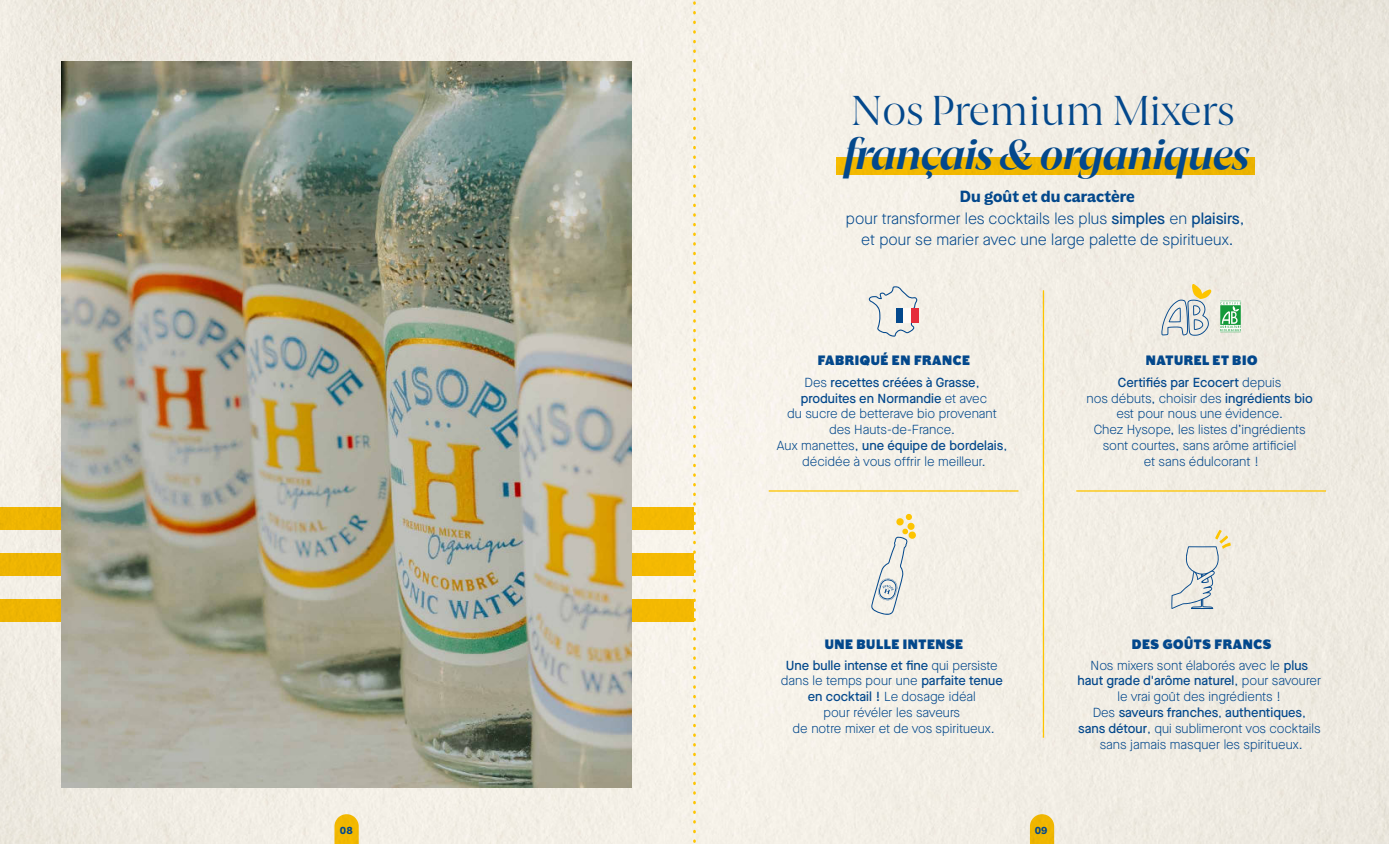
<style>
.page{position:relative;width:1389px;height:844px;background:#fff}
.page>*{position:absolute;margin:0;border:0;box-sizing:border-box;transform-origin:0 0}
.t1{font:italic 700 40.25px "Joane";letter-spacing:-.02em;color:#03488c}
.t2{font:300 40.25px "Joane";letter-spacing:-.025em;color:#03488c}
.t3{font:700 16.62px "Americane";color:#03488c}
.t4{font:300 15.75px/21px "Maison Neue";color:#03488c;text-align:center}
.t5{font:900 14px "Americane";letter-spacing:.04em;color:#03488c}
.t6{font:300 13.12px/15.8px "Maison Neue";color:#03488c;text-align:center}
.t7{font:700 10.5px "Americane";color:#03488c}
.s1{font-weight:500}
</style>
<div class="page">
<div style="left:0;top:0;width:1389px;height:843px;background:#f3eee5"></div>
<svg style="left:1030px;top:814px;width:24px;height:29px"></svg>
<svg style="left:334px;top:814px;width:25px;height:29px"></svg>
<div style="left:836px;top:157px;width:419px;height:18px;background:#f0b600"></div>
<svg style="left:869px;top:286px;width:48px;height:50px;background:#e0e2df"></svg>
<div style="left:896px;top:308px;width:8px;height:14px;background:#03488c"></div>
<div style="left:904px;top:308px;width:7px;height:14px;background:#fffbf6"></div>
<div style="left:911px;top:308px;width:7px;height:14px;background:#e52c3a"></div>
<svg style="left:871px;top:513px;width:45px;height:102px;background:#e6e4d9"></svg>
<svg style="left:1171px;top:529px;width:60px;height:80px;background:#e0e0d9"></svg>
<svg style="left:1161px;top:284px;width:50px;height:51px;background:#d6d7cc"></svg>
<svg style="left:1220px;top:300px;width:21px;height:32px"></svg>
<hr style="left:1043px;top:290px;width:1px;height:447px;background:#fdc400">
<hr style="left:769px;top:490px;width:249px;height:1px;background:#fdc400">
<hr style="left:1076px;top:490px;width:250px;height:1px;background:#fdc400">
<div style="left:0;top:598px;width:694px;height:23px;background:#f1b702"></div>
<div style="left:0;top:553px;width:694px;height:22px;background:#f1b702"></div>
<div style="left:0;top:507px;width:694px;height:22px;background:#f1b702"></div>
<svg style="left:693px;top:0;width:3px;height:843px;background:#f7e5aa"></svg>
<img style="left:61px;top:62px;width:570px;height:725px">
<h1 class="t2" style="left:851px;top:95px;width:386px">Nos Premium Mixers</h1>
<h1 class="t1" style="left:844px;top:136px;width:407px">français &amp; organiques</h1>
<p class="t3" style="left:960px;top:190px;width:176px">Du goût et du caractère</p>
<p class="t4" style="left:846px;top:208px;width:400px">pour transformer les cocktails les plus <span class="s1">simples</span> en <span class="s1">plaisirs</span>, et pour se marier avec une large palette de spiritueux.</p>
<p class="t5" style="left:818px;top:352px;width:154px">FABRIQUÉ EN FRANCE</p>
<p class="t5" style="left:1146px;top:352px;width:113px">NATUREL ET BIO</p>
<p class="t6" style="left:777px;top:374px;width:232px">Des <span class="s1">recettes créées à Grasse</span>, <span class="s1">produites en Normandie</span> et avec<br>du sucre de betterave bio provenant des Hauts-de-France.<br>Aux manettes, <span class="s1">une équipe de bordelais</span>, décidée à vous offrir le meilleur.</p>
<p class="t6" style="left:1087px;top:374px;width:228px"><span class="s1">Certifiés par Ecocert</span> depuis<br>nos débuts, choisir des <span class="s1">ingrédients bio </span>est pour nous une évidence.<br>Chez Hysope, les listes d’ingrédients sont courtes, sans arôme artificiel<br>et sans édulcorant !</p>
<p class="t5" style="left:825px;top:636px;width:140px">UNE BULLE INTENSE</p>
<p class="t5" style="left:1132px;top:636px;width:141px">DES GOÛTS FRANCS</p>
<p class="t6" style="left:781px;top:657px;width:223px"><span class="s1">Une bulle intense et fine</span> qui persiste dans le temps pour une <span class="s1">parfaite tenue en cocktail !</span> Le dosage idéal<br>pour révéler les saveurs<br>de notre mixer et de vos spiritueux.</p>
<p class="t6" style="left:1078px;top:657px;width:245px">Nos mixers sont élaborés avec le <span class="s1">plus haut grade d'arôme naturel</span>, pour savourer le vrai goût des ingrédients !<br>Des <span class="s1">saveurs franches</span>, <span class="s1">authentiques</span>, <span class="s1">sans détour</span>, qui sublimeront vos cocktails sans jamais masquer les spiritueux.</p>
<p class="t7" style="left:340px;top:826px;width:14px">08</p>
<p class="t7" style="left:1035px;top:826px;width:14px">09</p>
</div>
